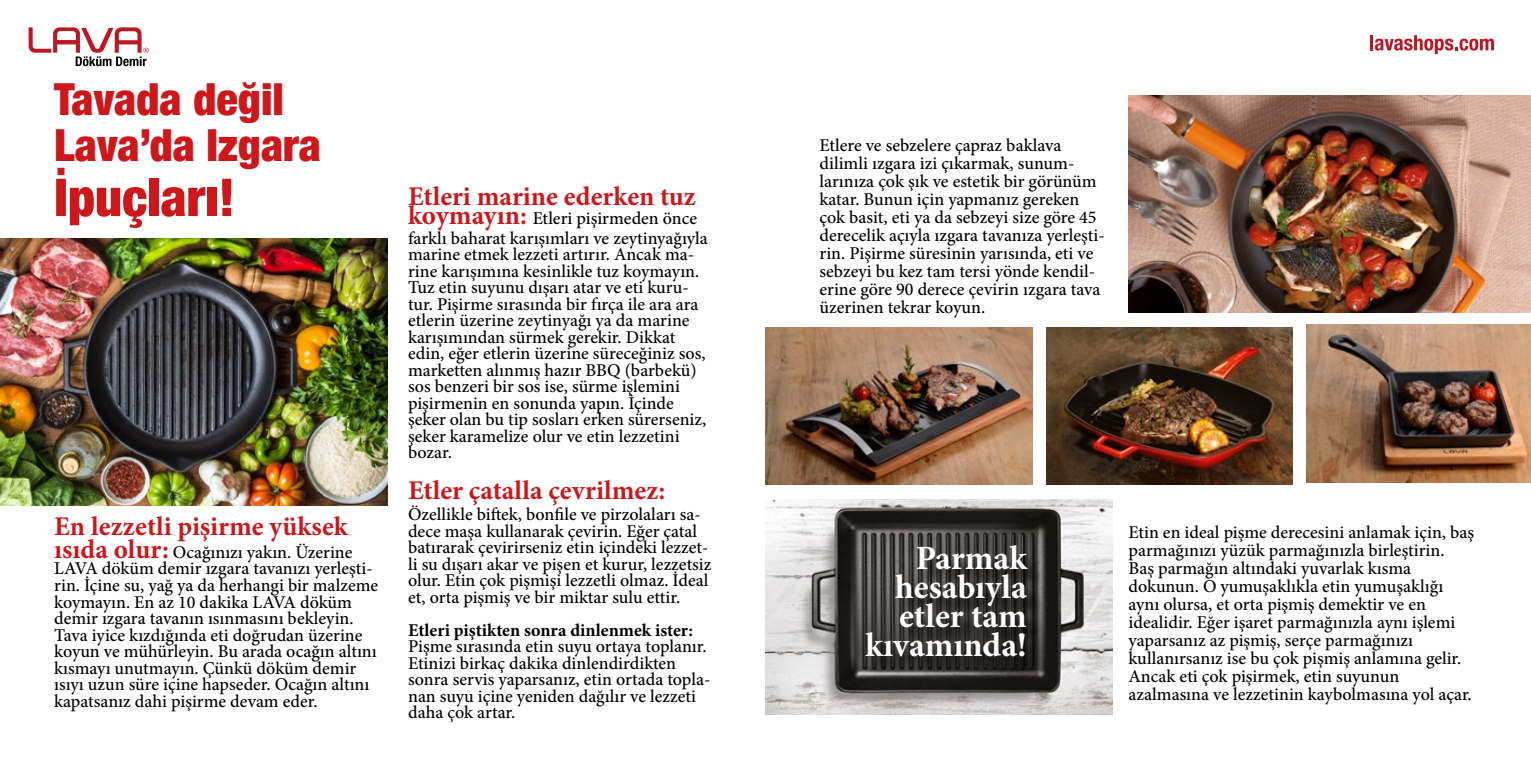
<style>
.page{position:relative;width:1531px;height:766px;background:#fff}
.page>*{position:absolute;margin:0;border:0;box-sizing:border-box;transform-origin:0 0}
.t1{font:900 condensed 52.2px "Helvetica Neue LT Std";color:#cd171a}
.t2{font:900 condensed 44.4px/46.7px "Helvetica Neue LT Std";color:#cd171a}
.t3{font:700 34.05px/29.1px "Minion Pro";color:#fff;text-align:right}
.t4{font:700 27px "Minion Pro";color:#cd171a}
.t5{font:500 18px/16.5px "Minion Pro";color:#000}
.t6{font:700 18px "Minion Pro";color:#000}
.s1{font-weight:700;font-size:27px;color:#cd171a}
</style>
<div class="page">
<svg style="left:29px;top:27px;width:120px;height:39px"></svg>
<hr style="left:1370px;top:35px;width:3px;height:15px;background:#be1622">
<svg style="left:1375px;top:35px;width:119px;height:19px"></svg>
<img style="left:0;top:238px;width:388px;height:267px">
<img style="left:1128px;top:95px;width:403px;height:218px">
<img style="left:1306px;top:325px;width:225px;height:157px">
<img style="left:1047px;top:328px;width:245px;height:157px">
<img style="left:765px;top:328px;width:267px;height:157px">
<img style="left:765px;top:499px;width:347px;height:215px">
<div style="left:869px;top:547px;width:177px;height:127px;background:#000;opacity:.75"></div>
<h2 class="t2" style="left:54px;top:75px;width:268px">Tavada değil<br>Lava’da Izgara</h2>
<h1 class="t1" style="left:54px;top:165px;width:182px">İpuçları!</h1>
<h3 class="t4" style="left:54px;top:507px;width:295px">En lezzetli pişirme yüksek</h3>
<p class="t5" style="left:54px;top:544px;width:325px"><span class="s1">ısıda olur:</span> Ocağınızı yakın. Üzerine LAVA döküm demir ızgara tavanızı yerleşti&shy;rin. İçine su, yağ ya da herhangi bir malzeme koymayın. En az 10 dakika LAVA döküm demir ızgara tavanın ısınmasını bekleyin.<br>Tava iyice kızdığında eti doğrudan üzerine koyun ve mühürleyin. Bu arada ocağın altını kısmayı unutmayın. Çünkü döküm demir ısıyı uzun süre içine hapseder. Ocağın altını kapatsanız dahi pişirme devam eder.</p>
<h3 class="t4" style="left:408px;top:177px;width:289px">Etleri marine ederken tuz</h3>
<p class="t5" style="left:408px;top:208px;width:301px;line-height:19.5px"><span class="s1">koymayın:</span> Etleri pişirmeden önce farklı baharat karışımları ve zeytinyağıyla</p>
<p class="t5" style="left:408px;top:246px;width:300px">marine etmek lezzeti artırır. Ancak ma&shy;rine karışımına kesinlikle tuz koymayın.<br>Tuz etin suyunu dışarı atar ve eti kuru&shy;tur. Pişirme sırasında bir fırça ile ara ara etlerin üzerine zeytinyağı ya da marine karışımından sürmek gerekir. Dikkat edin, eğer etlerin üzerine süreceğiniz sos, marketten alınmış hazır BBQ (barbekü) sos benzeri bir sos ise, sürme işlemini pişirmenin en sonunda yapın. İçinde şeker olan bu tip sosları erken sürerseniz, şeker karamelize olur ve etin lezzetini bozar.</p>
<h3 class="t4" style="left:408px;top:471px;width:259px">Etler çatalla çevrilmez:</h3>
<p class="t5" style="left:408px;top:506px;width:305px">Özellikle biftek, bonfile ve pirzolaları sa&shy;dece maşa kullanarak çevirin. Eğer çatal batırarak çevirirseniz etin içindeki lezzet&shy;li su dışarı akar ve pişen et kurur, lezzetsiz olur. Etin çok pişmişi lezzetli olmaz. İdeal et, orta pişmiş ve bir miktar sulu ettir.</p>
<p class="t6" style="left:408px;top:617px;width:287px">Etleri piştikten sonra dinlenmek ister:</p>
<p class="t5" style="left:408px;top:638px;width:304px">Pişme sırasında etin suyu ortaya toplanır.<br>Etinizi birkaç dakika dinlendirdikten sonra servis yaparsanız, etin ortada topla&shy;nan suyu içine yeniden dağılır ve lezzeti daha çok artar.</p>
<p class="t5" style="left:819px;top:136px;width:287px;line-height:18px">Etlere ve sebzelere çapraz baklava dilimli ızgara izi çıkarmak, sunum&shy;larınıza çok şık ve estetik bir görünüm katar. Bunun için yapmanız gereken çok basit, eti ya da sebzeyi size göre 45 derecelik açıyla ızgara tavanıza yerleşti&shy;rin. Pişirme süresinin yarısında, eti ve sebzeyi bu kez tam tersi yönde kendil&shy;erine göre 90 derece çevirin ızgara tava üzerinen tekrar koyun.</p>
<h3 class="t3" style="left:865px;top:542px;width:163px">Parmak hesabıyla etler tam kıvamında!</h3>
<p class="t5" style="left:1128px;top:523px;width:347px;line-height:18px">Etin en ideal pişme derecesini anlamak için, baş parmağınızı yüzük parmağınızla birleştirin.<br>Baş parmağın altındaki yuvarlak kısma dokunun. O yumuşaklıkla etin yumuşaklığı aynı olursa, et orta pişmiş demektir ve en idealidir. Eğer işaret parmağınızla aynı işlemi yaparsanız az pişmiş, serçe parmağınızı kullanırsanız ise bu çok pişmiş anlamına gelir.<br>Ancak eti çok pişirmek, etin suyunun azalmasına ve lezzetinin kaybolmasına yol açar.</p>
</div>
